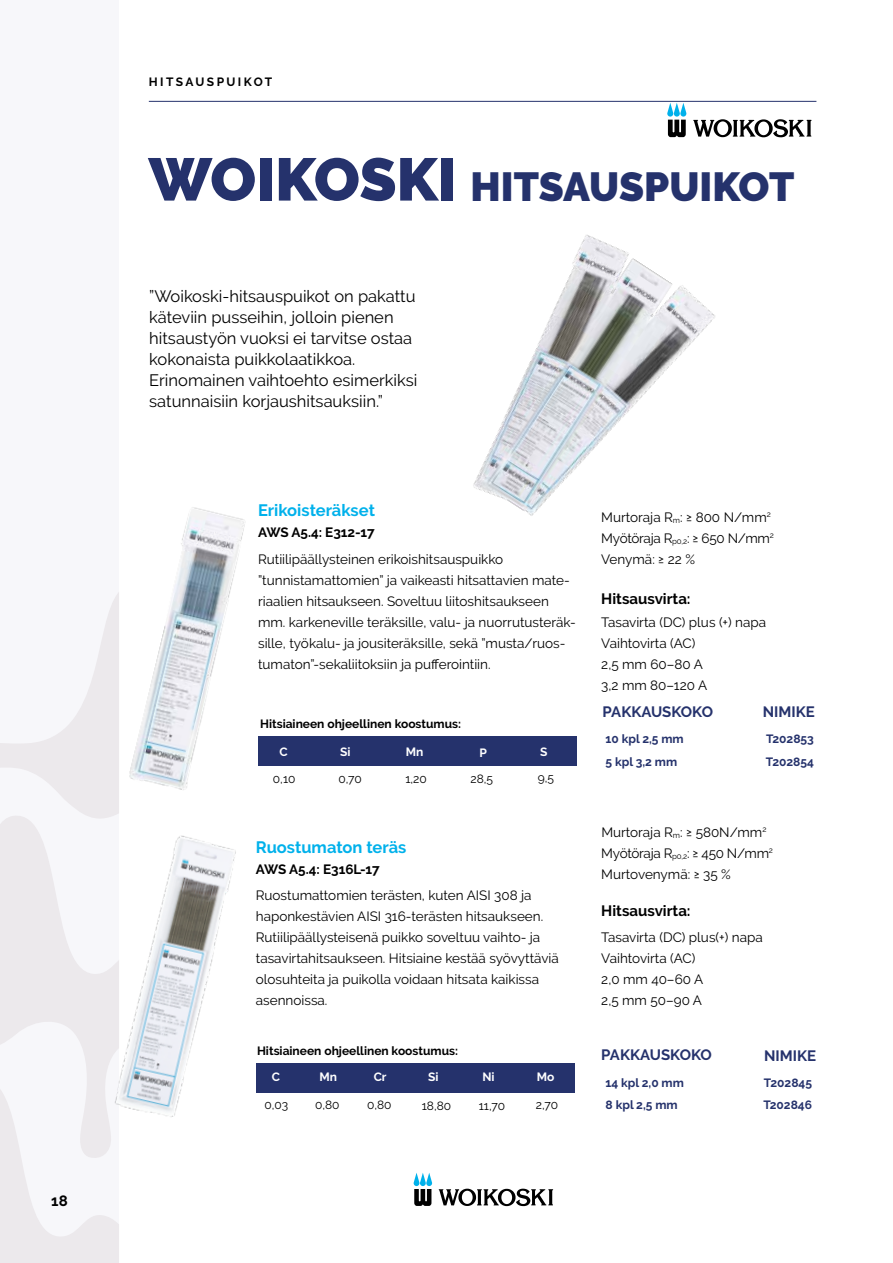
<style>
.page{position:relative;width:893px;height:1263px;background:#fff}
.page>*{position:absolute;margin:0;border:0;box-sizing:border-box;transform-origin:0 0}
.t1{font:900 40.5px "Raleway";color:#25326c}
.t2{font:16.5px/21px "Raleway";color:#000}
.t3{font:700 16.5px "Raleway";color:#00b1eb}
.t4{font:700 15px "Raleway";color:#25326c}
.t5{font:700 15px "Raleway";color:#000}
.t6{font:13.5px/21px "Raleway";color:#000}
.t7{font:700 13.5px "Raleway";color:#000}
.t8{font:700 12px "Raleway";color:#25326c}
.t9{font:700 12px "Raleway";color:#000}
.t10{font:12px "Raleway";color:#000}
.t11{font:700 12px "Raleway";color:#fff}
.t12{font:700 12px "Raleway";letter-spacing:.2em;color:#000}
.s1{font-size:60px}
</style>
<div class="page">
<div style="left:0;top:0;width:119px;height:1263px;background:#f7f7fa"></div>
<svg style="left:0;top:684px;width:119px;height:579px"></svg>
<svg style="left:414px;top:1173px;width:18px;height:33px"></svg>
<svg style="left:439px;top:1188px;width:114px;height:18px"></svg>
<hr style="left:149px;top:101px;width:667px;height:1px;background:#25326c">
<img style="left:473px;top:235px;width:242px;height:281px">
<img style="left:83px;top:817px;width:153px;height:308px">
<img style="left:91px;top:507px;width:172px;height:293px">
<svg style="left:667px;top:103px;width:19px;height:34px"></svg>
<svg style="left:693px;top:119px;width:118px;height:18px"></svg>
<div style="left:258px;top:737px;width:319px;height:29px;background:#25326c"></div>
<div style="left:256px;top:1064px;width:319px;height:29px;background:#25326c"></div>
<p class="t5" style="left:51px;top:1192px;width:18px">18</p>
<p class="t12" style="left:149px;top:75px;width:125px">HITSAUSPUIKOT</p>
<h1 class="t1" style="left:148px;top:163px;width:647px"><span class="s1">WOIKOSKI</span> HITSAUSPUIKOT</h1>
<p class="t2" style="left:149px;top:286px;width:270px">”Woikoski-hitsauspuikot on pakattu käteviin pusseihin, jolloin pienen hitsaustyön vuoksi ei tarvitse ostaa kokonaista puikkolaatikkoa.<br>Erinomainen vaihtoehto esimerkiksi satunnaisiin korjaushitsauksiin.”</p>
<p class="t3" style="left:258px;top:501px;width:118px">Erikoisteräkset</p>
<p class="t7" style="left:258px;top:525px;width:118px">AWS A5.4: E312-17</p>
<p class="t6" style="left:258px;top:548px;width:319px">Rutiilipäällysteinen erikoishitsauspuikko ”tunnistamattomien” ja vaikeasti hitsattavien mate&shy;riaalien hitsaukseen. Soveltuu liitoshitsaukseen mm. karkeneville teräksille, valu- ja nuorrutusteräk&shy;sille, työkalu- ja jousiteräksille, sekä ”musta/ruos&shy;tumaton”-sekaliitoksiin ja pufferointiin.</p>
<p class="t9" style="left:260px;top:717px;width:203px">Hitsiaineen ohjeellinen koostumus:</p>
<p class="t11" style="left:279px;top:745px;width:10px">C</p>
<p class="t11" style="left:340px;top:745px;width:12px">Si</p>
<p class="t11" style="left:406px;top:745px;width:19px">Mn</p>
<p class="t11" style="left:479px;top:746px;width:9px">P</p>
<p class="t11" style="left:540px;top:745px;width:9px">S</p>
<p class="t10" style="left:273px;top:771px;width:24px">0,10</p>
<p class="t10" style="left:338px;top:771px;width:25px">0,70</p>
<p class="t10" style="left:405px;top:771px;width:23px">1,20</p>
<p class="t10" style="left:471px;top:772px;width:24px">28,5</p>
<p class="t10" style="left:538px;top:771px;width:18px">9,5</p>
<p class="t3" style="left:256px;top:837px;width:152px">Ruostumaton teräs</p>
<p class="t7" style="left:256px;top:861px;width:125px">AWS A5.4: E316L-17</p>
<p class="t6" style="left:256px;top:884px;width:305px">Ruostumattomien terästen, kuten AISI 308 ja haponkestävien AISI 316-terästen hitsaukseen.<br>Rutiilipäällysteisenä puikko soveltuu vaihto- ja tasavirtahitsaukseen. Hitsiaine kestää syövyttäviä olosuhteita ja puikolla voidaan hitsata kaikissa asennoissa.</p>
<p class="t9" style="left:257px;top:1044px;width:203px">Hitsiaineen ohjeellinen koostumus:</p>
<p class="t11" style="left:374px;top:1070px;width:14px">Cr</p>
<p class="t11" style="left:482px;top:1070px;width:14px">Ni</p>
<p class="t10" style="left:479px;top:1099px;width:28px">11,70</p>
<p class="t11" style="left:272px;top:1070px;width:10px">C</p>
<p class="t11" style="left:319px;top:1070px;width:19px">Mn</p>
<p class="t11" style="left:428px;top:1070px;width:12px">Si</p>
<p class="t11" style="left:537px;top:1070px;width:19px">Mo</p>
<p class="t10" style="left:265px;top:1098px;width:25px">0,03</p>
<p class="t10" style="left:315px;top:1098px;width:26px">0,80</p>
<p class="t10" style="left:367px;top:1098px;width:26px">0,80</p>
<p class="t10" style="left:422px;top:1099px;width:31px">18,80</p>
<p class="t10" style="left:536px;top:1098px;width:24px">2,70</p>
<p class="t6" style="left:601px;top:506px;width:174px">Murtoraja R<sub>m</sub>: ≥ 800 N/mm<sup>2<br></sup>Myötöraja R<sub>p0,2</sub>: ≥ 650 N/mm<sup>2<br></sup>Venymä: ≥ 22 %</p>
<p class="t5" style="left:601px;top:590px;width:91px">Hitsausvirta:</p>
<p class="t6" style="left:601px;top:611px;width:166px">Tasavirta (DC) plus (+) napa<br>Vaihtovirta (AC)<br>2,5 mm 60–80 A<br>3,2 mm 80–120 A</p>
<p class="t4" style="left:603px;top:703px;width:112px">PAKKAUSKOKO</p>
<p class="t4" style="left:763px;top:704px;width:54px">NIMIKE</p>
<p class="t8" style="left:606px;top:732px;width:80px">10 kpl 2,5 mm</p>
<p class="t8" style="left:766px;top:732px;width:49px">T202853</p>
<p class="t8" style="left:606px;top:755px;width:73px">5 kpl 3,2 mm</p>
<p class="t8" style="left:766px;top:755px;width:50px">T202854</p>
<p class="t6" style="left:601px;top:821px;width:173px">Murtoraja R<sub>m</sub>: ≥ 580N/mm<sup>2<br></sup>Myötöraja R<sub>p0,2</sub>: ≥ 450 N/mm<sup>2<br></sup>Murtovenymä: ≥ 35 %</p>
<p class="t5" style="left:601px;top:902px;width:91px">Hitsausvirta:</p>
<p class="t6" style="left:601px;top:926px;width:163px">Tasavirta (DC) plus(+) napa<br>Vaihtovirta (AC)<br>2,0 mm 40–60 A<br>2,5 mm 50–90 A</p>
<p class="t4" style="left:601px;top:1046px;width:112px">PAKKAUSKOKO</p>
<p class="t4" style="left:764px;top:1047px;width:54px">NIMIKE</p>
<p class="t8" style="left:606px;top:1076px;width:80px">14 kpl 2,0 mm</p>
<p class="t8" style="left:764px;top:1076px;width:50px">T202845</p>
<p class="t8" style="left:606px;top:1098px;width:74px">8 kpl 2,5 mm</p>
<p class="t8" style="left:763px;top:1098px;width:50px">T202846</p>
</div>
